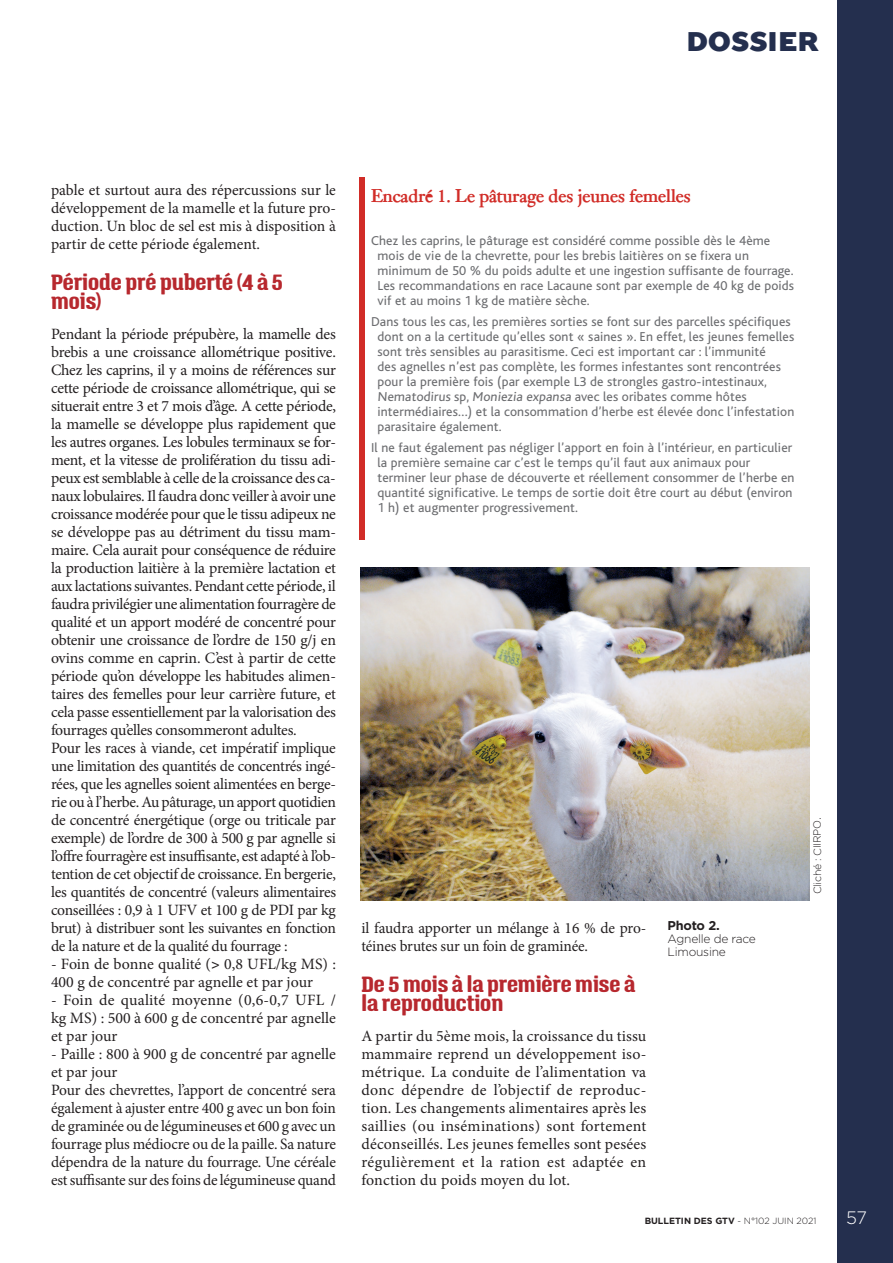
<style>
.page{position:relative;width:893px;height:1263px;background:#fff}
.page>*{position:absolute;margin:0;border:0;box-sizing:border-box;transform-origin:0 0}
.t1{font:900 27px "TT Prosto Sans";letter-spacing:.01em;color:#242f4e}
.t2{font:700 19.5px/19.5px "Triump";color:#b7282e}
.t3{font:700 18px "Bliss";color:#d12c27}
.t4{font:300 18px "Gotham";color:#fff}
.t5{font:15.75px/18px "Minion Pro";letter-spacing:-.02em;color:#231f20;text-align:justify}
.t6{font:15.75px/18px "Minion Pro";color:#231f20}
.t7{font:13.5px/15px "Bliss";letter-spacing:.01em;color:#6c6d70}
.t8{font:700 12.75px "Gotham";letter-spacing:-.02em;color:#231f20}
.t9{font:300 12px/12.8px "Gotham";letter-spacing:-.02em;color:#231f20}
.t10{font:300 10.5px "Gotham";letter-spacing:-.02em;color:#231f20}
.t11{font:700 9px "Gotham";color:#231f20}
.s1{font-family:"Cambria Math"}
.s2{font-size:12px}
.s3{font-weight:300}
</style>
<div class="page">
<div style="left:359px;top:178px;width:5px;height:362px;background:#d12c27"></div>
<div style="left:838px;top:0;width:55px;height:1263px;background:#242f4e"></div>
<img style="left:360px;top:567px;width:449px;height:333px">
<h1 class="t1" style="left:686px;top:23px;width:134px">DOSSIER</h1>
<p class="t5" style="left:51px;top:181px;width:286px">pable et surtout aura des répercussions sur le développement de la mamelle et la future pro&shy;duction. Un bloc de sel est mis à disposition à partir de cette période également.</p>
<p class="t2" style="left:51px;top:272px;width:233px">Période pré puberté (4 à 5 mois)</p>
<p class="t5" style="left:51px;top:325px;width:287px;text-align:left">Pendant la période prépubère, la mamelle des brebis a une croissance allométrique positive.<br>Chez les caprins, il y a moins de références sur cette période de croissance allométrique, qui se situerait entre 3 et 7 mois d’âge. A cette période, la mamelle se développe plus rapidement que les autres organes. Les lobules terminaux se for&shy;ment, et la vitesse de prolifération du tissu adi&shy;peux est semblable à celle de la croissance des ca&shy;naux lobulaires. Il faudra donc veiller à avoir une croissance modérée pour que le tissu adipeux ne se développe pas au détriment du tissu mam&shy;maire. Cela aurait pour conséquence de réduire la production laitière à la première lactation et aux lactations suivantes. Pendant cette période, il faudra privilégier une alimentation fourragère de qualité et un apport modéré de concentré pour obtenir une croissance de l’ordre de 150 g/j en ovins comme en caprin. C’est à partir de cette période qu’on développe les habitudes alimen&shy;taires des femelles pour leur carrière future, et cela passe essentiellement par la valorisation des fourrages qu’elles consommeront adultes.<br>Pour les races à viande, cet impératif implique une limitation des quantités de concentrés ingé&shy;rées, que les agnelles soient alimentées en berge&shy;rie ou à l’herbe. Au pâturage, un apport quotidien de concentré énergétique (orge ou triticale par exemple) de l’ordre de 300 à 500 g par agnelle si l’offre fourragère est insuffisante, est adapté à l’ob&shy;tention de cet objectif de croissance. En bergerie, les quantités de concentré (valeurs alimentaires conseillées : 0,9 à 1 UFV et 100 g de PDI par kg brut) à distribuer sont les suivantes en fonction de la nature et de la qualité du fourrage :</p>
<p class="t6" style="left:51px;top:955px;width:286px">- Foin de bonne qualité (<span class="s1">˃</span> 0,8 UFL/kg MS) :<br>400 g de concentré par agnelle et par jour</p>
<p class="t5" style="left:51px;top:991px;width:286px">- Foin de qualité moyenne (0,6-0,7 UFL / kg MS) : 500 à 600 g de concentré par agnelle et par jour</p>
<p class="t5" style="left:51px;top:1045px;width:286px;text-align:left">- Paille : 800 à 900 g de concentré par agnelle et par jour<br>Pour des chevrettes, l’apport de concentré sera également à ajuster entre 400 g avec un bon foin de graminée ou de légumineuses et 600 g avec un fourrage plus médiocre ou de la paille. Sa nature dépendra de la nature du fourrage. Une céréale est suffisante sur des foins de légumineuse quand</p>
<p class="t3" style="left:371px;top:184px;width:321px">Encadré 1. Le pâturage des jeunes femelles</p>
<p class="t7" style="left:377px;top:233px;width:418px;text-indent:-6px">Chez les caprins, le pâturage est considéré comme possible dès le 4ème mois de vie de la chevrette, pour les brebis laitières on se fixera un minimum de 50 % du poids adulte et une ingestion suffisante de fourrage.<br>Les recommandations en race Lacaune sont par exemple de 40 kg de poids vif et au moins 1 kg de matière sèche.</p>
<p class="t7" style="left:377px;top:314px;width:418px;text-indent:-6px">Dans tous les cas, les premières sorties se font sur des parcelles spécifiques dont on a la certitude qu’elles sont « saines ». En effet, les jeunes femelles sont très sensibles au parasitisme. Ceci est important car : l’immunité<br>des agnelles n’est pas complète, les formes infestantes sont rencontrées pour la première fois (par exemple L3 de strongles gastro-intestinaux, Nematodirus sp, Moniezia expansa avec les oribates comme hôtes intermédiaires…) et la consommation d’herbe est élevée donc l’infestation parasitaire également.</p>
<p class="t7" style="left:377px;top:441px;width:419px;text-indent:-6px">Il ne faut également pas négliger l’apport en foin à l’intérieur, en particulier la première semaine car c’est le temps qu’il faut aux animaux pour terminer leur phase de découverte et réellement consommer de l’herbe en quantité significative. Le temps de sortie doit être court au début (environ 1 h) et augmenter progressivement.</p>
<p class="t5" style="left:361px;top:919px;width:286px">il faudra apporter un mélange à 16 % de pro&shy;téines brutes sur un foin de graminée.</p>
<p class="t2" style="left:361px;top:974px;width:275px">De 5 mois à la première mise à la reproduction</p>
<p class="t5" style="left:361px;top:1027px;width:286px">A partir du 5ème mois, la croissance du tissu mammaire reprend un développement iso&shy;métrique. La conduite de l’alimentation va donc dépendre de l’objectif de reproduc&shy;tion. Les changements alimentaires après les saillies (ou inséminations) sont fortement déconseillés. Les jeunes femelles sont pesées régulièrement et la ration est adaptée en fonction du poids moyen du lot.</p>
<p class="t8" style="left:668px;top:917px;width:54px">Photo 2.</p>
<p class="t9" style="left:668px;top:932px;width:90px">Agnelle de race<br>Limousine</p>
<p class="t10" style="left:811px;top:894px;width:79px;rotate:-90deg">Cliché : CIIRPO<span class="s2">.</span></p>
<p class="t11" style="left:645px;top:1215px;width:173px">BULLETIN DES GTV <span class="s3">- N°102 JUIN 2021</span></p>
<p class="t4" style="left:846px;top:1206px;width:22px">57</p>
</div>
